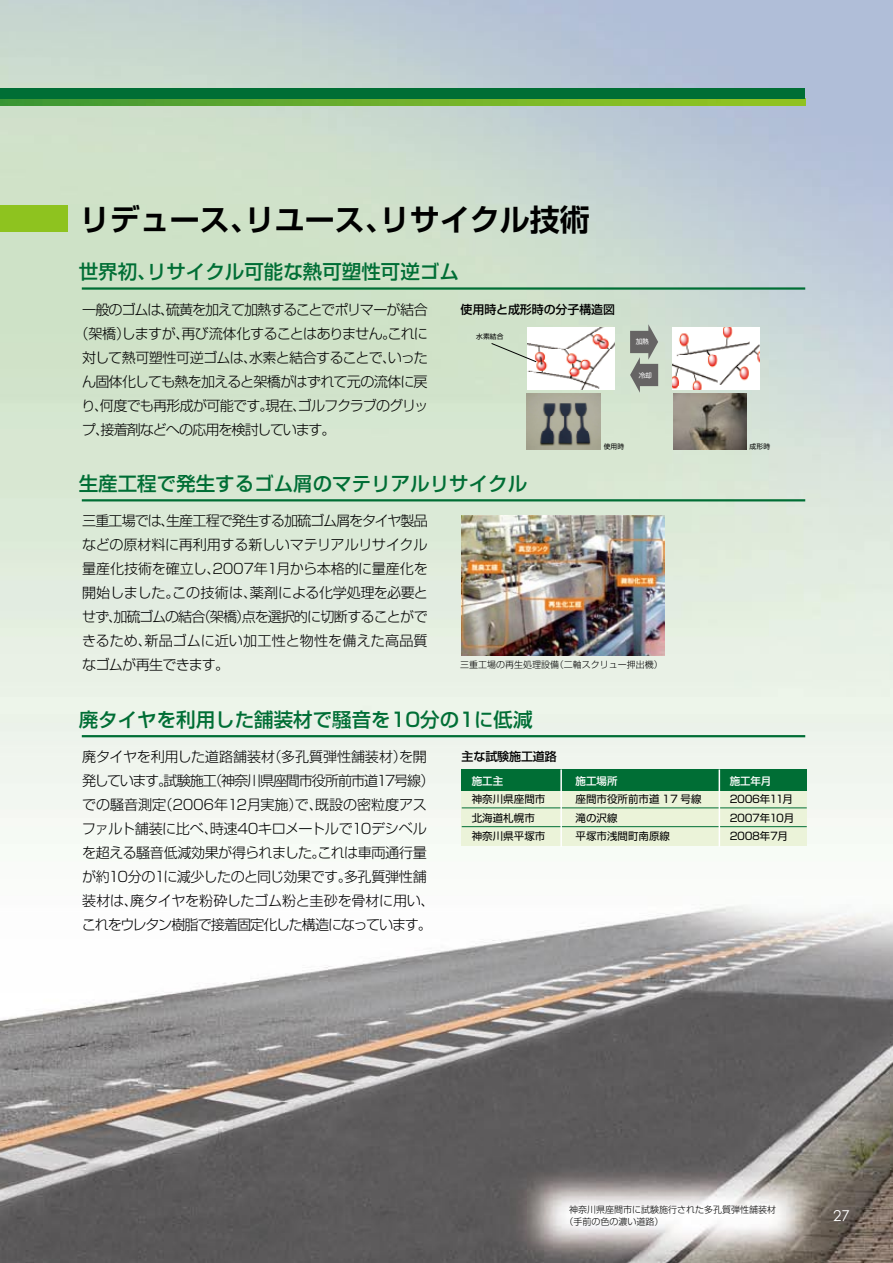
<style>
.page{position:relative;width:893px;height:1263px;background:#fff}
.page>*{position:absolute;margin:0;border:0;box-sizing:border-box;transform-origin:0 0}
.t1{font:700 30px "Shin Go Pro De";color:#000}
.t2{font:500 19.5px "Shin Go Pro";color:#006e35}
.t3{font:15px "Century Gothic";color:#fff}
.t4{font:300 14.1px/24px "Shin Go Pro";letter-spacing:-.045em;color:#000}
.t5{font:300 14.1px/24px "Shin Go Pro";letter-spacing:-.07em;color:#000}
.t6{font:300 14.1px/24px "Shin Go Pro";letter-spacing:-.02em;color:#000}
.t7{font:300 14.1px/24px "Shin Go Pro";letter-spacing:-.025em;color:#000}
.t8{font:300 14.1px/24px "Shin Go Pro";letter-spacing:-.085em;color:#000}
.t9{font:300 14.1px/24px "Shin Go Pro";letter-spacing:-.015em;color:#000}
.t10{font:300 14.1px "Shin Go Pro";letter-spacing:.01em;color:#000}
.t11{font:300 14.1px "Shin Go Pro";letter-spacing:-.065em;color:#000}
.t12{font:300 14.1px "Shin Go Pro";letter-spacing:-.01em;color:#000}
.t13{font:300 14.1px "Shin Go Pro";letter-spacing:-.1em;color:#000}
.t14{font:300 14.1px "Shin Go Pro";letter-spacing:-.08em;color:#000}
.t15{font:500 12px "Shin Go Pro";letter-spacing:-.01em;color:#000}
.t16{font:10.5px/18.3px "G Shin Go Pro";color:#000}
.t17{font:500 10.5px "Shin Go Pro";letter-spacing:-.01em;color:#fff}
.t18{font:500 10.5px "G Shin Go Pro";color:#fff}
.t19{font:300 9px/12px "Shin Go Pro";color:#000}
.t20{font:6.75px "Shin Go Pr 5";letter-spacing:.025em;color:#000}
.t21{font:6.75px "Shin Go Pr 5";color:#fff}
</style>
<div class="page">
<img style="left:0;top:0;width:893px;height:1263px">
<img style="left:0;top:99px;width:805px;height:6px">
<div style="left:0;top:88px;width:805px;height:11px;background:#006e35"></div>
<div style="left:0;top:206px;width:67px;height:26px;background:#8ec31f"></div>
<hr style="left:82px;top:287px;width:723px;height:3px;background:#006e35">
<hr style="left:82px;top:499px;width:723px;height:2px;background:#006e35">
<hr style="left:82px;top:735px;width:723px;height:2px;background:#006e35">
<svg style="left:630px;top:324px;width:28px;height:69px"></svg>
<img style="left:527px;top:394px;width:73px;height:55px">
<img style="left:673px;top:394px;width:74px;height:55px">
<img style="left:462px;top:516px;width:203px;height:139px">
<div style="left:462px;top:791px;width:345px;height:55px;background:#ebf3d9"></div>
<hr style="left:462px;top:807px;width:345px;height:1px;background:#006e35">
<hr style="left:462px;top:826px;width:345px;height:1px;background:#006e35">
<div style="left:462px;top:769px;width:345px;height:22px;background:#006e35"></div>
<hr style="left:560px;top:769px;width:2px;height:78px;background:#fff">
<hr style="left:719px;top:769px;width:1px;height:78px;background:#fff">
<img style="left:527px;top:327px;width:88px;height:62px">
<img style="left:672px;top:327px;width:88px;height:62px">
<svg style="left:491px;top:343px;width:46px;height:19px"></svg>
<h1 class="t1" style="left:80px;top:195px;width:182px">リデュース、</h1>
<h1 class="t1" style="left:245px;top:195px;width:151px">リユース、</h1>
<h1 class="t1" style="left:380px;top:195px;width:212px">リサイクル技術</h1>
<h2 class="t2" style="left:147px;top:256px;width:313px">リサイクル可能な熱可塑性可逆ゴム</h2>
<h2 class="t2" style="left:79px;top:256px;width:80px">世界初、</h2>
<p class="t5" style="left:82px;top:296px;width:347px">一般のゴムは硫黄を加えて加熱することでポリマーが結合</p>
<p class="t4" style="left:75px;top:296px;width:355px;text-indent:86px">、<br>（架橋しますが再び流体化することはありませんこれに</p>
<p class="t4" style="left:82px;top:320px;width:347px;text-indent:34px">）<br>対して熱可塑性可逆ゴムは水素と結合することでいった</p>
<p class="t4" style="left:382px;top:344px;width:16px">、</p>
<p class="t4" style="left:382px;top:320px;width:16px">。</p>
<p class="t4" style="left:175px;top:320px;width:16px">、</p>
<p class="t4" style="left:82px;top:344px;width:348px;text-indent:162px">、<br>ん固体化しても熱を加えると架橋がはずれて元の流体に戻り何度でも再形成が可能です現在ゴルフクラブのグリッ</p>
<p class="t4" style="left:292px;top:392px;width:16px">、</p>
<p class="t4" style="left:260px;top:392px;width:16px">。</p>
<p class="t5" style="left:82px;top:392px;width:255px;text-indent:12px">、<br>プ接着剤などへの応用を検討しています。</p>
<p class="t4" style="left:95px;top:416px;width:16px">、</p>
<p class="t15" style="left:461px;top:299px;width:156px">使用時と成形時の分子構造図</p>
<p class="t20" style="left:476px;top:330px;width:29px">水素結合</p>
<p class="t20" style="left:604px;top:441px;width:22px">使用時</p>
<h2 class="t2" style="left:79px;top:468px;width:450px">生産工程で発生するゴム屑のマテリアルリサイクル</h2>
<p class="t5" style="left:82px;top:507px;width:347px">三重工場では生産工程で発生する加硫ゴム屑をタイヤ製品</p>
<p class="t6" style="left:82px;top:507px;width:347px;text-indent:79px">、<br>などの原材料に再利用する新しいマテリアルリサイクル量産化技術を確立し 2007年1月から本格的に量産化を</p>
<p class="t4" style="left:207px;top:555px;width:16px">、</p>
<p class="t4" style="left:250px;top:579px;width:180px">薬剤による化学処理を必要と</p>
<p class="t4" style="left:172px;top:579px;width:87px">この技術は、</p>
<p class="t4" style="left:82px;top:579px;width:99px">開始しました。</p>
<p class="t21" style="left:636px;top:336px;width:15px">加熱</p>
<p class="t21" style="left:639px;top:370px;width:15px">冷却</p>
<p class="t14" style="left:82px;top:605px;width:125px">せず加硫ゴムの結合</p>
<p class="t4" style="left:108px;top:603px;width:16px">、</p>
<p class="t10" style="left:144px;top:629px;width:285px">新品ゴムに近い加工性と物性を備えた高品質</p>
<p class="t11" style="left:197px;top:605px;width:232px">（架橋点を選択的に切断することがで</p>
<p class="t4" style="left:236px;top:603px;width:16px">）</p>
<p class="t4" style="left:82px;top:627px;width:149px">きるため、<br>なゴムが再生できます。</p>
<p class="t19" style="left:555px;top:657px;width:109px">（二軸スクリュー押出機(</p>
<p class="t19" style="left:460px;top:657px;width:100px">三重工場の再生処理設備</p>
<h2 class="t2" style="left:79px;top:704px;width:455px">廃タイヤを利用した舗装材で騒音を10分の1に低減</h2>
<p class="t12" style="left:267px;top:745px;width:161px">（多孔質弾性舗装材を開</p>
<p class="t4" style="left:393px;top:743px;width:16px">）</p>
<p class="t5" style="left:208px;top:743px;width:228px;text-indent:-126px">廃タイヤを利用した道路舗装材<br>（神奈川県座間市役所前市道17号線(</p>
<p class="t13" style="left:82px;top:769px;width:136px">発しています試験施工</p>
<p class="t9" style="left:158px;top:767px;width:270px">。<br>（2006年12月実施で） 既設の密粒度アス</p>
<p class="t4" style="left:309px;top:791px;width:16px">、</p>
<p class="t7" style="left:82px;top:791px;width:346px">での騒音測定<br>ファルト舗装に比べ時速40キロメートルで10デシベル</p>
<p class="t4" style="left:82px;top:815px;width:346px;text-indent:122px">、<br>を超える騒音低減効果が得られましたこれは車両通行量</p>
<p class="t4" style="left:82px;top:839px;width:346px;text-indent:230px">。<br>が約10分の1に減少したのと同じ効果です多孔質弾性舗</p>
<p class="t6" style="left:82px;top:863px;width:354px;text-indent:256px">。<br>装材は廃タイヤを粉砕したゴム粉と圭砂を骨材に用い、</p>
<p class="t8" style="left:82px;top:887px;width:352px;text-indent:42px">、<br>これをウレタン樹脂で接着固定化した構造になっています。</p>
<p class="t15" style="left:462px;top:746px;width:97px">主な試験施工道路</p>
<p class="t18" style="left:472px;top:772px;width:33px">施工主</p>
<p class="t16" style="left:472px;top:789px;width:75px">神奈川県座間市北海道札幌市神奈川県平塚市</p>
<p class="t17" style="left:576px;top:772px;width:43px">施工場所</p>
<p class="t16" style="left:576px;top:789px;width:127px">座間市役所前市道 17 号線滝の沢線<br>平塚市浅間町南原線</p>
<p class="t20" style="left:750px;top:441px;width:22px">成形時</p>
<p class="t17" style="left:730px;top:772px;width:43px">施工年月</p>
<p class="t16" style="left:730px;top:789px;width:66px;text-align:justify">2006年11月2007年10月2008年7月</p>
<p class="t19" style="left:565px;top:1203px;width:213px;text-indent:4px">神奈川県座間市に試験施行された多孔質弾性舗装材（手前の色の濃い道路(</p>
<p class="t3" style="left:833px;top:1206px;width:18px">27</p>
</div>
